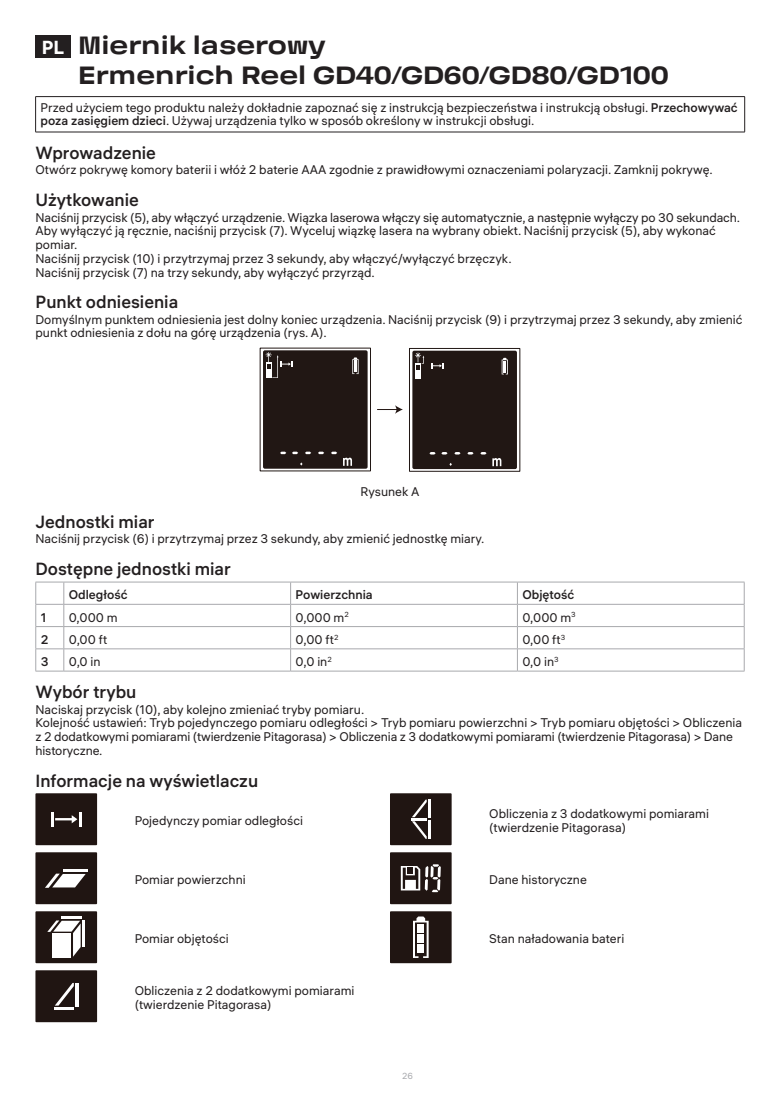
<style>
.page{position:relative;width:780px;height:1099px;background:#fff}
.page>*{position:absolute;margin:0;border:0;box-sizing:border-box;transform-origin:0 0}
.t1{font:700 expanded 25px/30px "ALS Gorizont 2.1";color:#231f20}
.t2{font:500 17.5px "ALS Hauss";color:#231f20}
.t3{font:12.5px/13.8px "ALS Hauss";color:#231f20}
.t4{font:500 12.5px "ALS Hauss";color:#231f20}
.t5{font:8.75px "ALS Hauss";color:#a8a9ad}
.s1{font-family:"ALS Hauss";font-stretch:normal;font-size:18.75px;color:#fff}
.s2{font-weight:500}
</style>
<div class="page">
<div style="left:35px;top:35px;width:36px;height:23px;background:#231f20"></div>
<hr style="left:35px;top:96px;width:709px;height:1px;background:#231f20">
<hr style="left:35px;top:97px;width:1px;height:35px;background:#231f20">
<hr style="left:744px;top:97px;width:1px;height:35px;background:#231f20">
<hr style="left:35px;top:132px;width:709px;height:1px;background:#231f20">
<div style="left:263px;top:350px;width:104px;height:118px;background:#211714;border-radius:2px"></div>
<svg style="left:305px;top:451px;width:6px;height:3px"></svg>
<svg style="left:292px;top:451px;width:6px;height:3px"></svg>
<svg style="left:280px;top:451px;width:6px;height:3px"></svg>
<svg style="left:331px;top:451px;width:6px;height:3px"></svg>
<svg style="left:318px;top:451px;width:6px;height:3px"></svg>
<svg style="left:352px;top:357px;width:6px;height:17px"></svg>
<svg style="left:343px;top:457px;width:9px;height:9px"></svg>
<svg style="left:265px;top:352px;width:27px;height:26px"></svg>
<svg style="left:377px;top:405px;width:26px;height:9px"></svg>
<div style="left:412px;top:351px;width:105px;height:118px;background:#211714;border-radius:2px"></div>
<div style="left:409px;top:348px;width:111px;height:123px;border:1px solid #211714"></div>
<svg style="left:454px;top:452px;width:6px;height:2px"></svg>
<svg style="left:441px;top:452px;width:6px;height:2px"></svg>
<svg style="left:480px;top:452px;width:6px;height:2px"></svg>
<svg style="left:467px;top:452px;width:6px;height:2px"></svg>
<div style="left:415px;top:363px;width:5px;height:15px;background:#fff"></div>
<svg style="left:431px;top:363px;width:12px;height:5px"></svg>
<svg style="left:501px;top:358px;width:7px;height:16px"></svg>
<svg style="left:492px;top:458px;width:9px;height:8px"></svg>
<svg style="left:415px;top:352px;width:9px;height:17px"></svg>
<hr style="left:64px;top:581px;width:226px;height:1px;background:#a8a9ad">
<hr style="left:290px;top:581px;width:227px;height:1px;background:#a8a9ad">
<hr style="left:517px;top:581px;width:227px;height:1px;background:#a8a9ad">
<hr style="left:64px;top:604px;width:226px;height:1px;background:#a8a9ad">
<hr style="left:290px;top:604px;width:227px;height:1px;background:#a8a9ad">
<hr style="left:517px;top:604px;width:227px;height:1px;background:#a8a9ad">
<hr style="left:64px;top:626px;width:226px;height:1px;background:#a8a9ad">
<hr style="left:290px;top:626px;width:227px;height:1px;background:#a8a9ad">
<hr style="left:517px;top:626px;width:227px;height:1px;background:#a8a9ad">
<hr style="left:64px;top:648px;width:226px;height:1px;background:#a8a9ad">
<hr style="left:290px;top:648px;width:227px;height:1px;background:#a8a9ad">
<svg style="left:290px;top:582px;width:1px;height:88px"></svg>
<hr style="left:517px;top:648px;width:227px;height:1px;background:#a8a9ad">
<svg style="left:517px;top:582px;width:1px;height:88px"></svg>
<svg style="left:743px;top:582px;width:1px;height:88px"></svg>
<svg style="left:35px;top:581px;width:29px;height:90px"></svg>
<hr style="left:64px;top:670px;width:226px;height:1px;background:#a8a9ad">
<hr style="left:290px;top:670px;width:227px;height:1px;background:#a8a9ad">
<hr style="left:517px;top:670px;width:227px;height:1px;background:#a8a9ad">
<div style="left:35px;top:793px;width:62px;height:52px;background:#201512"></div>
<hr style="left:51px;top:812px;width:3px;height:14px;background:#fff">
<svg style="left:55px;top:812px;width:26px;height:14px"></svg>
<div style="left:390px;top:793px;width:61px;height:52px;background:#201512"></div>
<svg style="left:411px;top:799px;width:19px;height:39px"></svg>
<div style="left:35px;top:852px;width:62px;height:52px;background:#201512"></div>
<hr style="left:63px;top:868px;width:25px;height:3px;background:#fff">
<svg style="left:45px;top:873px;width:41px;height:14px"></svg>
<div style="left:390px;top:852px;width:61px;height:52px;background:#201512"></div>
<svg style="left:401px;top:864px;width:40px;height:28px"></svg>
<div style="left:407px;top:881px;width:7px;height:7px;background:#fff"></div>
<div style="left:35px;top:911px;width:62px;height:52px;background:#201512"></div>
<hr style="left:62px;top:916px;width:20px;height:2px;background:#fff">
<div style="left:52px;top:933px;width:19px;height:24px;background:#fff"></div>
<hr style="left:83px;top:920px;width:2px;height:26px;background:#fff">
<svg style="left:47px;top:920px;width:34px;height:36px"></svg>
<div style="left:390px;top:911px;width:61px;height:52px;background:#201512"></div>
<svg style="left:413px;top:916px;width:15px;height:41px"></svg>
<div style="left:417px;top:944px;width:7px;height:8px;background:#fff"></div>
<div style="left:35px;top:970px;width:62px;height:52px;background:#201512"></div>
<svg style="left:55px;top:982px;width:19px;height:23px"></svg>
<hr style="left:75px;top:982px;width:3px;height:24px;background:#fff">
<hr style="left:54px;top:1006px;width:20px;height:3px;background:#fff">
<h1 class="t1" style="left:78px;top:31px;width:592px;text-indent:-36px"><span class="s1">PL</span> Miernik laserowy<br>Ermenrich Reel GD40/GD60/GD80/GD100</h1>
<p class="t3" style="left:41px;top:102px;width:698px;line-height:12.5px">Przed użyciem tego produktu należy dokładnie zapoznać się z instrukcją bezpieczeństwa i instrukcją obsługi. <span class="s2">Przechowywać poza zasięgiem dzieci</span>. Używaj urządzenia tylko w sposób określony w instrukcji obsługi.</p>
<h2 class="t2" style="left:35px;top:142px;width:122px">Wprowadzenie</h2>
<p class="t3" style="left:35px;top:163px;width:678px">Otwórz pokrywę komory baterii i włóż 2 baterie AAA zgodnie z prawidłowymi oznaczeniami polaryzacji. Zamknij pokrywę.</p>
<h2 class="t2" style="left:35px;top:189px;width:105px">Użytkowanie</h2>
<p class="t3" style="left:35px;top:210px;width:706px">Naciśnij przycisk (5), aby włączyć urządzenie. Wiązka laserowa włączy się automatycznie, a następnie wyłączy po 30 sekundach.<br>Aby wyłączyć ją ręcznie, naciśnij przycisk (7). Wyceluj wiązkę lasera na wybrany obiekt. Naciśnij przycisk (5), aby wykonać pomiar.<br>Naciśnij przycisk (10) i przytrzymaj przez 3 sekundy, aby włączyć/wyłączyć brzęczyk.<br>Naciśnij przycisk (7) na trzy sekundy, aby wyłączyć przyrząd.</p>
<h2 class="t2" style="left:35px;top:291px;width:144px">Punkt odniesienia</h2>
<p class="t3" style="left:35px;top:312px;width:708px">Domyślnym punktem odniesienia jest dolny koniec urządzenia. Naciśnij przycisk (9) i przytrzymaj przez 3 sekundy, aby zmienić punkt odniesienia z dołu na górę urządzenia (rys. A).</p>
<p class="t3" style="left:360px;top:485px;width:61px">Rysunek A</p>
<h2 class="t2" style="left:35px;top:510px;width:121px">Jednostki miar</h2>
<p class="t3" style="left:35px;top:532px;width:450px">Naciśnij przycisk (6) i przytrzymaj przez 3 sekundy, aby zmienić jednostkę miary.</p>
<h2 class="t2" style="left:35px;top:558px;width:197px">Dostępne jednostki miar</h2>
<p class="t4" style="left:69px;top:587px;width:60px">Odległość</p>
<p class="t4" style="left:295px;top:587px;width:79px">Powierzchnia</p>
<p class="t4" style="left:522px;top:587px;width:53px">Objętość</p>
<p class="t4" style="left:41px;top:609px;width:7px">1</p>
<p class="t3" style="left:69px;top:610px;width:50px">0,000 m</p>
<p class="t3" style="left:295px;top:610px;width:55px">0,000 m<sup>2</sup></p>
<p class="t3" style="left:522px;top:610px;width:55px">0,000 m<sup>3</sup></p>
<p class="t4" style="left:41px;top:631px;width:9px">2</p>
<p class="t3" style="left:69px;top:632px;width:40px">0,00 ft</p>
<p class="t3" style="left:295px;top:632px;width:44px">0,00 ft<sup>2</sup></p>
<p class="t3" style="left:522px;top:632px;width:44px">0,00 ft<sup>3</sup></p>
<p class="t4" style="left:41px;top:654px;width:9px">3</p>
<p class="t3" style="left:69px;top:655px;width:33px">0,0 in</p>
<p class="t3" style="left:295px;top:655px;width:38px">0,0 in<sup>2</sup></p>
<p class="t3" style="left:522px;top:655px;width:38px">0,0 in<sup>3</sup></p>
<h2 class="t2" style="left:35px;top:681px;width:102px">Wybór trybu</h2>
<p class="t3" style="left:35px;top:702px;width:708px">Naciskaj przycisk (10), aby kolejno zmieniać tryby pomiaru.<br>Kolejność ustawień: Tryb pojedynczego pomiaru odległości &gt; Tryb pomiaru powierzchni &gt; Tryb pomiaru objętości &gt; Obliczenia z 2 dodatkowymi pomiarami (twierdzenie Pitagorasa) &gt; Obliczenia z 3 dodatkowymi pomiarami (twierdzenie Pitagorasa) &gt; Dane historyczne.</p>
<h2 class="t2" style="left:35px;top:769px;width:224px">Informacje na wyświetlaczu</h2>
<p class="t3" style="left:135px;top:814px;width:170px">Pojedynczy pomiar odległości</p>
<p class="t3" style="left:489px;top:807px;width:221px">Obliczenia z 3 dodatkowymi pomiarami (twierdzenie Pitagorasa)</p>
<p class="t3" style="left:135px;top:873px;width:112px">Pomiar powierzchni</p>
<p class="t3" style="left:489px;top:873px;width:99px">Dane historyczne</p>
<p class="t3" style="left:135px;top:932px;width:95px">Pomiar objętości</p>
<p class="t3" style="left:489px;top:932px;width:137px">Stan naładowania bateri</p>
<p class="t3" style="left:135px;top:984px;width:221px">Obliczenia z 2 dodatkowymi pomiarami (twierdzenie Pitagorasa)</p>
<p class="t5" style="left:402px;top:1070px;width:12px">26</p>
</div>
